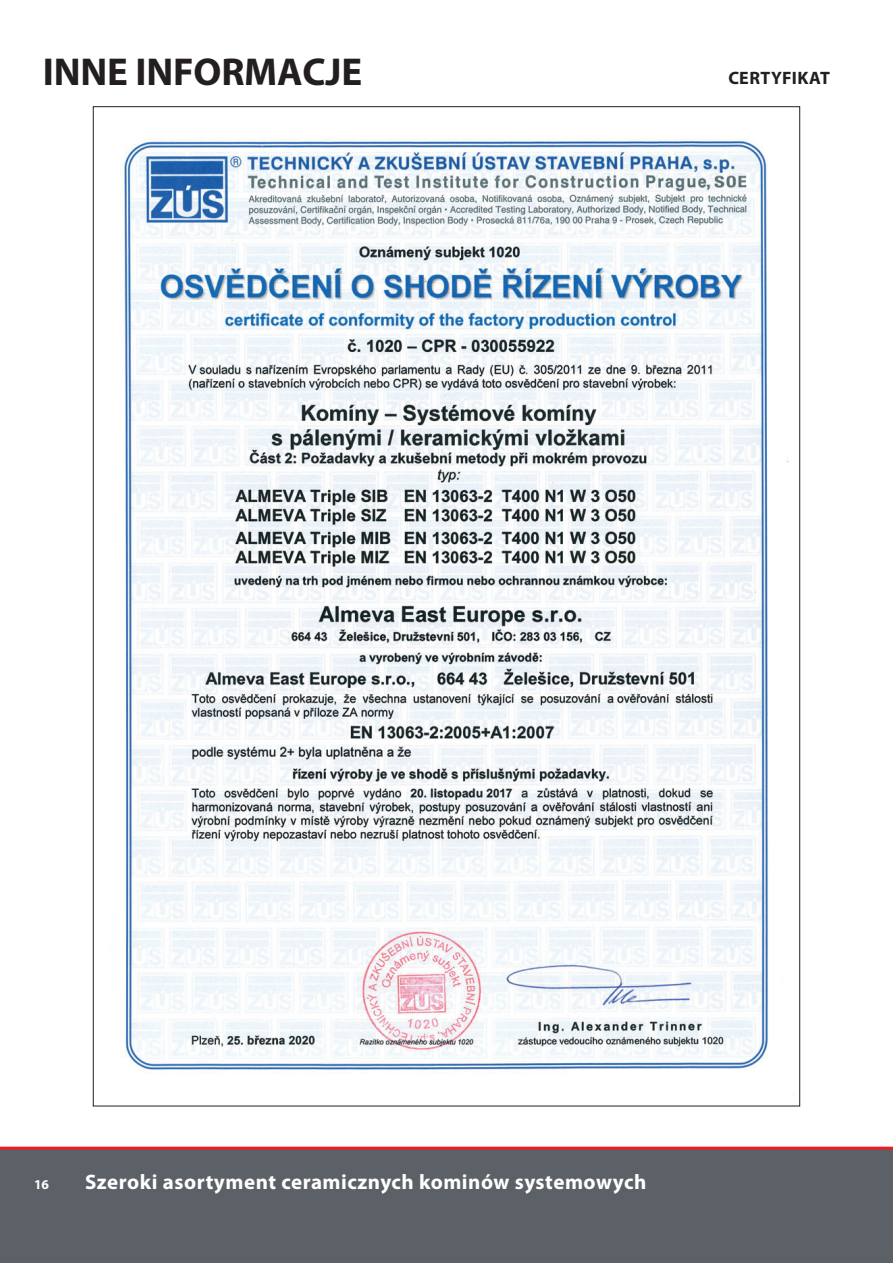
<style>
.page{position:relative;width:893px;height:1263px;background:#fff}
.page>*{position:absolute;margin:0;border:0;box-sizing:border-box;transform-origin:0 0}
.t1{font:700 39px "Myriad Pro";letter-spacing:-.005em;color:#231f20}
.t2{font:700 21px "Myriad Pro";letter-spacing:.025em;color:#fff}
.t3{font:700 18px "Myriad Pro";letter-spacing:.02em;color:#231f20}
.t4{font:700 13.5px "Myriad Pro";color:#fff}
</style>
<div class="page">
<div style="left:0;top:1148px;width:893px;height:115px;background:#5b6166"></div>
<hr style="left:0;top:1147px;width:893px;height:3px;background:#ee1d23">
<img style="left:124px;top:139px;width:665px;height:931px">
<h1 class="t1" style="left:43px;top:57px;width:321px">INNE INFORMACJE</h1>
<p class="t3" style="left:728px;top:72px;width:103px">CERTYFIKAT</p>
<p class="t4" style="left:34px;top:1179px;width:16px">16</p>
<p class="t2" style="left:85px;top:1174px;width:563px">Szeroki asortyment ceramicznych kominów systemowych</p>
</div>
